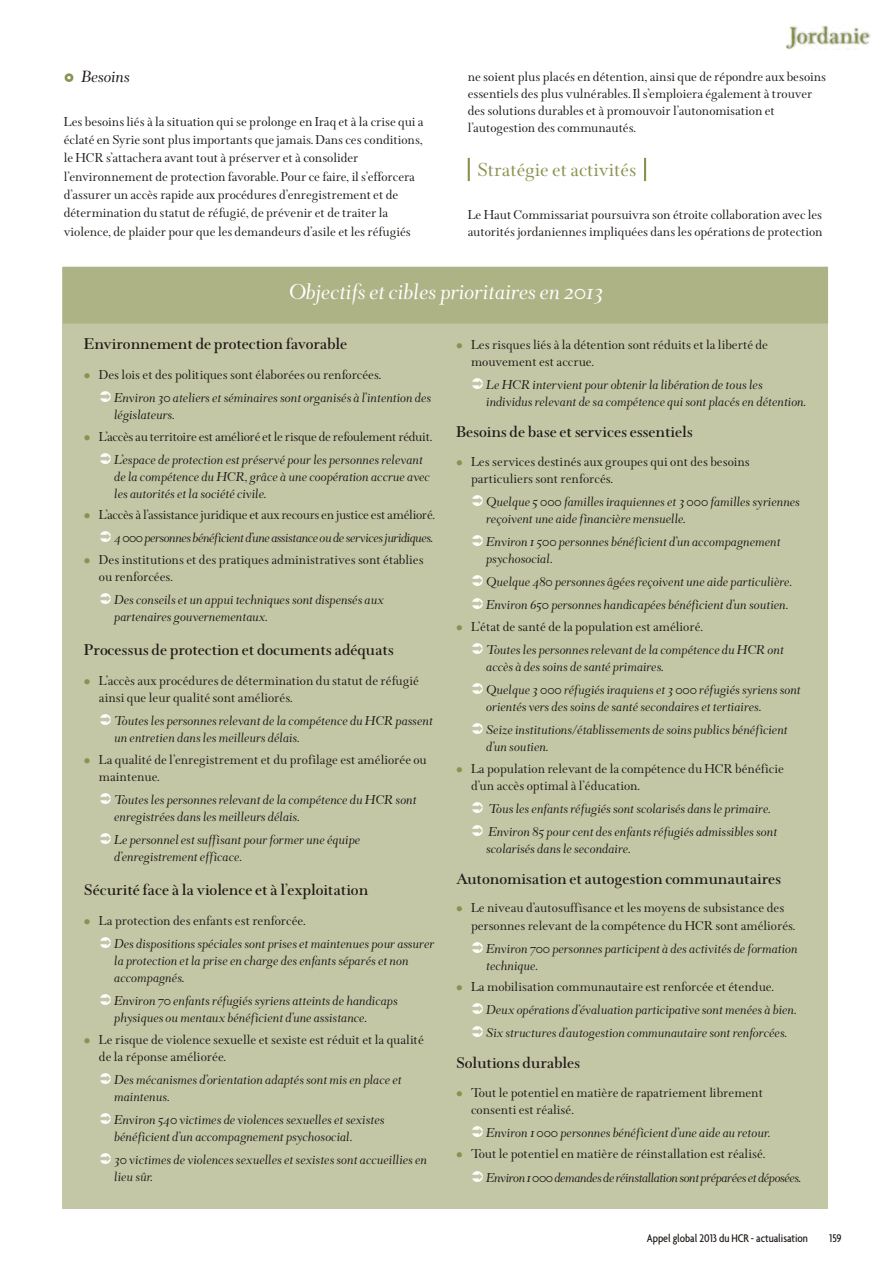
<style>
.page{position:relative;width:894px;height:1263px;background:#fff}
.page>*{position:absolute;margin:0;border:0;box-sizing:border-box;transform-origin:0 0}
.t1{font:italic 24px "Wessex";letter-spacing:-.005em;color:#fff}
.t2{font:21px "Wessex";letter-spacing:-.005em;color:#8c914f}
.t3{font:italic 18px "Wessex";letter-spacing:-.005em;color:#1f1a17}
.t4{font:600 17.25px "Wessex";letter-spacing:-.005em;color:#1f1a17}
.t5{font:italic 14.25px/17.1px "Wessex";letter-spacing:-.005em;color:#1f1a17}
.t6{font:14.25px/17.1px "Wessex";letter-spacing:-.005em;color:#1f1a17}
.t7{font:14.25px/23px "Wessex";letter-spacing:-.025em;color:#1f1a17}
.t8{font:italic 14.25px/23px "Wessex";letter-spacing:-.035em;color:#1f1a17}
.t9{font:500 condensed 12px "Agenda";letter-spacing:-.005em;color:#1f1a17}
.s1{color:#8c914f}
.s2{font-style:normal}
.s3{font-style:italic}
</style>
<div class="page">
<hr style="left:468px;top:158px;width:2px;height:23px;background:#8c914f">
<hr style="left:644px;top:158px;width:2px;height:23px;background:#8c914f">
<div style="left:63px;top:267px;width:765px;height:942px;background:#c4c7a6"></div>
<div style="left:63px;top:267px;width:765px;height:56px;background:#adb385"></div>
<img style="left:785px;top:25px;width:85px;height:24px">
<p class="t3" style="left:81px;top:68px;width:50px">Besoins</p>
<p class="t6" style="left:64px;top:113px;width:362px;line-height:18.3px">Les besoins liés à la situation qui se prolonge en Iraq et à la crise qui a éclaté en Syrie sont plus importants que jamais. Dans ces conditions, le HCR s’attachera avant tout à préserver et à consolider l’environnement de protection favorable. Pour ce faire, il s’efforcera d’assurer un accès rapide aux procédures d’enregistrement et de détermination du statut de réfugié, de prévenir et de traiter la violence, de plaider pour que les demandeurs d’asile et les réfugiés</p>
<p class="t6" style="left:468px;top:69px;width:360px">ne soient plus placés en détention, ainsi que de répondre aux besoins essentiels des plus vulnérables. Il s’emploiera également à trouver des solutions durables et à promouvoir l’autonomisation et l’autogestion des communautés.</p>
<h2 class="t2" style="left:477px;top:160px;width:160px">Stratégie et activités</h2>
<p class="t6" style="left:468px;top:206px;width:357px">Le Haut Commissariat poursuivra son étroite collaboration avec les autorités jordaniennes impliquées dans les opérations de protection</p>
<h1 class="t1" style="left:288px;top:281px;width:316px">Objectifs et cibles prioritaires en 2013</h1>
<p class="t4" style="left:84px;top:336px;width:265px">Environnement de protection favorable</p>
<p class="t5" style="left:114px;top:364px;width:319px;line-height:23px;text-indent:-30px"><span class="s1">●</span> <span class="s2">Des lois et des politiques sont élaborées ou renforcées.<br></span>Environ 30 ateliers et séminaires sont organisés à l’intention des</p>
<p class="t5" style="left:114px;top:407px;width:62px">législateurs.</p>
<p class="t7" style="left:114px;top:426px;width:320px;text-indent:-30px"><span class="s1">●</span> L’accès au territoire est amélioré et le risque de refoulement réduit.<br><span class="s3">L’espace de protection est préservé pour les personnes relevant</span></p>
<p class="t5" style="left:114px;top:469px;width:317px">de la compétence du HCR, grâce à une coopération accrue avec les autorités et la société civile.</p>
<p class="t7" style="left:84px;top:504px;width:353px;text-align:right"><span class="s1">●</span> L’accès à l’assistance juridique et aux recours en justice est amélioré.<br><span class="s3">4 000 personnes bénéficient d’une assistance ou de services juridiques.</span></p>
<p class="t6" style="left:99px;top:552px;width:326px;text-indent:-15px"><span class="s1">●</span> Des institutions et des pratiques administratives sont établies ou renforcées.</p>
<p class="t5" style="left:114px;top:592px;width:271px">Des conseils et un appui techniques sont dispensés aux partenaires gouvernementaux.</p>
<p class="t4" style="left:84px;top:642px;width:312px">Processus de protection et documents adéquats</p>
<p class="t6" style="left:99px;top:673px;width:322px;text-indent:-15px"><span class="s1">●</span> L’accès aux procédures de détermination du statut de réfugié ainsi que leur qualité sont améliorés.</p>
<p class="t5" style="left:114px;top:713px;width:320px">Toutes les personnes relevant de la compétence du HCR passent un entretien dans les meilleurs délais.</p>
<p class="t6" style="left:99px;top:752px;width:330px;text-indent:-15px"><span class="s1">●</span> La qualité de l’enregistrement et du profilage est améliorée ou maintenue.</p>
<p class="t5" style="left:114px;top:792px;width:304px">Toutes les personnes relevant de la compétence du HCR sont enregistrées dans les meilleurs délais.</p>
<p class="t5" style="left:114px;top:832px;width:248px">Le personnel est suffisant pour former une équipe d’enregistrement efficace.</p>
<p class="t4" style="left:84px;top:882px;width:286px">Sécurité face à la violence et à l’exploitation</p>
<p class="t5" style="left:114px;top:910px;width:322px;line-height:23px;text-indent:-30px"><span class="s1">●</span> <span class="s2">La protection des enfants est renforcée.<br></span>Des dispositions spéciales sont prises et maintenues pour assurer</p>
<p class="t5" style="left:114px;top:953px;width:296px">la protection et la prise en charge des enfants séparés et non accompagnés.</p>
<p class="t5" style="left:114px;top:993px;width:285px">Environ 70 enfants réfugiés syriens atteints de handicaps physiques ou mentaux bénéficient d’une assistance.</p>
<p class="t6" style="left:99px;top:1032px;width:327px;text-indent:-15px"><span class="s1">●</span> Le risque de violence sexuelle et sexiste est réduit et la qualité de la réponse améliorée.</p>
<p class="t5" style="left:114px;top:1072px;width:289px">Des mécanismes d’orientation adaptés sont mis en place et maintenus.</p>
<p class="t5" style="left:114px;top:1112px;width:272px">Environ 540 victimes de violences sexuelles et sexistes bénéficient d’un accompagnement psychosocial.</p>
<p class="t5" style="left:114px;top:1152px;width:314px">30 victimes de violences sexuelles et sexistes sont accueillies en lieu sûr.</p>
<p class="t6" style="left:471px;top:337px;width:299px;text-indent:-15px"><span class="s1">●</span> Les risques liés à la détention sont réduits et la liberté de mouvement est accrue.</p>
<p class="t5" style="left:486px;top:377px;width:322px">Le HCR intervient pour obtenir la libération de tous les individus relevant de sa compétence qui sont placés en détention.</p>
<p class="t4" style="left:456px;top:424px;width:238px">Besoins de base et services essentiels</p>
<p class="t6" style="left:471px;top:454px;width:280px;text-indent:-15px"><span class="s1">●</span> Les services destinés aux groupes qui ont des besoins particuliers sont renforcés.</p>
<p class="t5" style="left:486px;top:494px;width:315px">Quelque 5 000 familles iraquiennes et 3 000 familles syriennes reçoivent une aide financière mensuelle.</p>
<p class="t5" style="left:486px;top:534px;width:296px">Environ 1 500 personnes bénéficient d’un accompagnement psychosocial.</p>
<p class="t5" style="left:486px;top:571px;width:307px;line-height:23px">Quelque 480 personnes âgées reçoivent une aide particulière.<br>Environ 650 personnes handicapées bénéficient d’un soutien.</p>
<p class="t5" style="left:486px;top:616px;width:299px;line-height:23px;text-indent:-30px"><span class="s1">●</span> <span class="s2">L’état de santé de la population est amélioré.<br></span>Toutes les personnes relevant de la compétence du HCR ont</p>
<p class="t5" style="left:486px;top:656px;width:316px;line-height:23px">accès à des soins de santé primaires.<br>Quelque 3 000 réfugiés iraquiens et 3 000 réfugiés syriens sont</p>
<p class="t5" style="left:486px;top:696px;width:303px;line-height:23px">orientés vers des soins de santé secondaires et tertiaires.<br>Seize institutions/établissements de soins publics bénéficient</p>
<p class="t5" style="left:486px;top:739px;width:64px">d’un soutien.</p>
<p class="t6" style="left:471px;top:761px;width:314px;text-indent:-15px"><span class="s1">●</span> La population relevant de la compétence du HCR bénéficie d’un accès optimal à l’éducation.</p>
<p class="t5" style="left:488px;top:798px;width:290px;line-height:23px">Tous les enfants réfugiés sont scolarisés dans le primaire.<br>Environ 85 pour cent des enfants réfugiés admissibles sont</p>
<p class="t5" style="left:486px;top:841px;width:146px">scolarisés dans le secondaire.</p>
<p class="t4" style="left:456px;top:871px;width:327px">Autonomisation et autogestion communautaires</p>
<p class="t6" style="left:471px;top:900px;width:326px;text-indent:-15px"><span class="s1">●</span> Le niveau d’autosuffisance et les moyens de subsistance des personnes relevant de la compétence du HCR sont améliorés.</p>
<p class="t5" style="left:486px;top:941px;width:313px">Environ 700 personnes participent à des activités de formation technique.</p>
<p class="t5" style="left:486px;top:976px;width:312px;line-height:23px;text-indent:-30px"><span class="s1">●</span> <span class="s2">La mobilisation communautaire est renforcée et étendue.<br></span>Deux opérations d’évaluation participative sont menées à bien.<br>Six structures d’autogestion communautaire sont renforcées.</p>
<p class="t4" style="left:456px;top:1055px;width:126px">Solutions durables</p>
<p class="t6" style="left:471px;top:1085px;width:294px;text-indent:-15px"><span class="s1">●</span> Tout le potentiel en matière de rapatriement librement consenti est réalisé.</p>
<p class="t5" style="left:486px;top:1125px;width:286px">Environ 1 000 personnes bénéficient d’une aide au retour.</p>
<p class="t8" style="left:486px;top:1143px;width:317px;text-indent:-30px"><span class="s1">●</span> <span class="s2">Tout le potentiel en matière de réinstallation est réalisé.<br></span>Environ 1 000 demandes de réinstallation sont préparées et déposées.</p>
<p class="t9" style="left:647px;top:1232px;width:163px">Appel global 2013 du HCR - actualisation</p>
<p class="t9" style="left:829px;top:1232px;width:14px">159</p>
</div>
